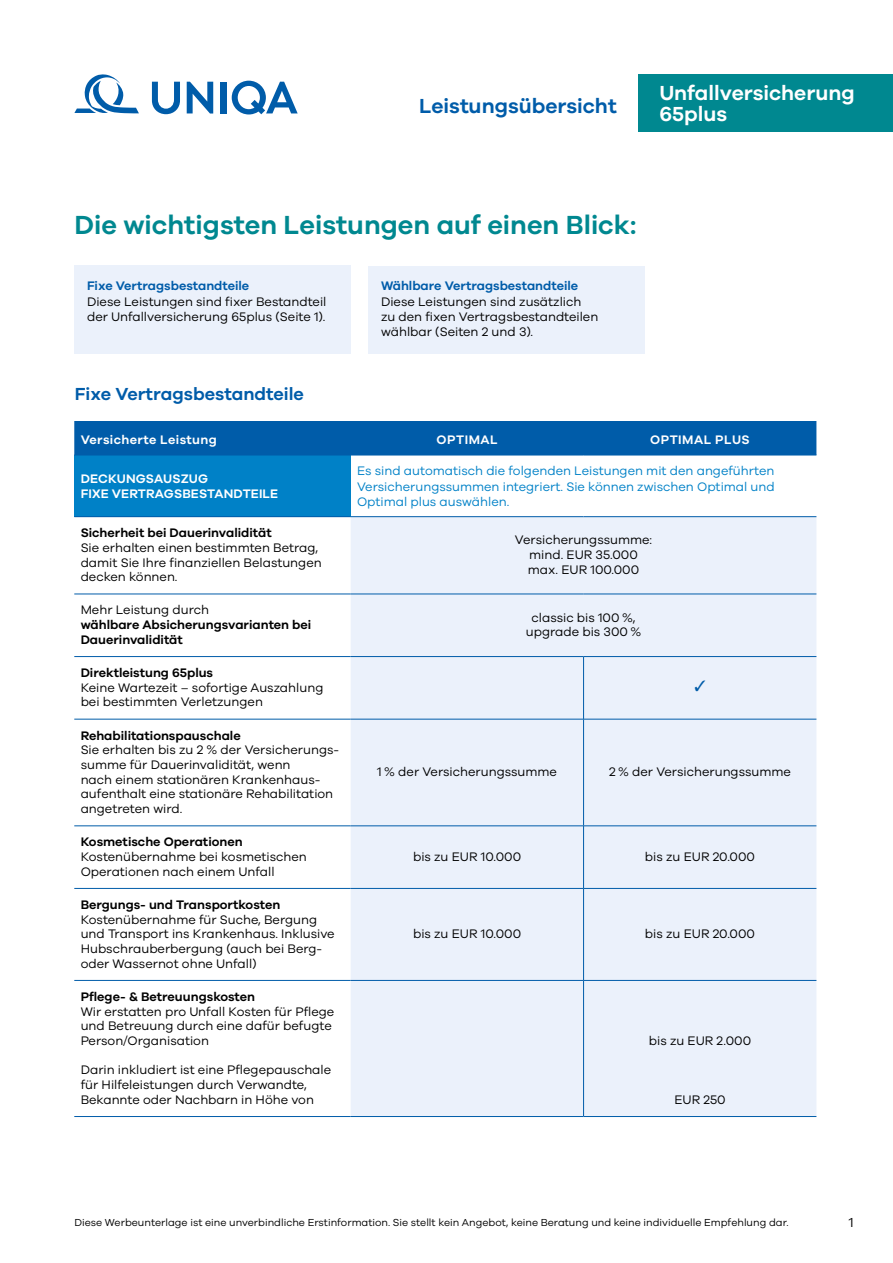
<style>
.page{position:relative;width:893px;height:1263px;background:#fff}
.page>*{position:absolute;margin:0;border:0;box-sizing:border-box;transform-origin:0 0}
.t1{font:600 27px "UNIQA Galano";color:#008890}
.t2{font:600 21px/21px "UNIQA Galano";color:#fff}
.t3{font:600 21px "UNIQA Galano";color:#005ca9}
.Hauptüberschrift_bla{font:600 18px "UNIQA Galano";color:#005ca9}
.t4{font:13.5px "UNIQA Galano";color:#000}
.Überschrift_Rang_2{font:12.75px/14.7px "UNIQA Galano";color:#000}
.Tabelle_body_Galano{font:12.75px/14.7px "UNIQA Galano";color:#000;text-align:center}
.Überschrift_Rang_2-2{font:600 12.75px/14.7px "UNIQA Galano";color:#000}
.Tabelle_body_Galano-2{font:12.75px/15.3px "UNIQA Galano";color:#0081c7;text-align:justify}
.Tabelle_body_Galano-3{font:600 12.75px "UNIQA Galano";color:#005ca9}
.Überschrift_Thema_w{font:600 12.75px "UNIQA Galano";letter-spacing:.01em;color:#fff}
.Tabelle_kopf_Galano{font:600 12.75px "UNIQA Galano";letter-spacing:.03em;color:#fff}
.t5{font:10.5px "UNIQA Galano";color:#000}
.s1{font-weight:400}
</style>
<div class="page">
<div style="left:638px;top:74px;width:255px;height:58px;background:#008890"></div>
<svg style="left:74px;top:74px;width:65px;height:39px"></svg>
<svg style="left:152px;top:82px;width:28px;height:32px"></svg>
<svg style="left:187px;top:82px;width:26px;height:32px"></svg>
<div style="left:220px;top:82px;width:6px;height:31px;background:#005ca9"></div>
<svg style="left:232px;top:81px;width:66px;height:33px"></svg>
<div style="left:74px;top:421px;width:742px;height:34px;background:#005ca9"></div>
<div style="left:74px;top:455px;width:277px;height:62px;background:#0081c7"></div>
<div style="left:351px;top:517px;width:465px;height:599px;background:#ebf1fb"></div>
<hr style="left:351px;top:719px;width:233px;height:1px;background:#005ca9">
<hr style="left:584px;top:719px;width:232px;height:1px;background:#005ca9">
<hr style="left:351px;top:825px;width:233px;height:1px;background:#005ca9">
<hr style="left:584px;top:825px;width:232px;height:1px;background:#005ca9">
<hr style="left:351px;top:888px;width:233px;height:1px;background:#005ca9">
<hr style="left:584px;top:888px;width:232px;height:1px;background:#005ca9">
<hr style="left:351px;top:980px;width:233px;height:1px;background:#005ca9">
<hr style="left:584px;top:980px;width:232px;height:1px;background:#005ca9">
<hr style="left:351px;top:455px;width:233px;height:1px;background:#005ca9">
<hr style="left:584px;top:455px;width:232px;height:1px;background:#005ca9">
<hr style="left:74px;top:1116px;width:277px;height:1px;background:#005ca9">
<hr style="left:351px;top:1116px;width:233px;height:1px;background:#005ca9">
<hr style="left:584px;top:1116px;width:232px;height:1px;background:#005ca9">
<hr style="left:351px;top:516px;width:233px;height:1px;background:#005ca9">
<hr style="left:584px;top:516px;width:232px;height:1px;background:#005ca9">
<hr style="left:351px;top:594px;width:233px;height:1px;background:#005ca9">
<hr style="left:584px;top:594px;width:232px;height:1px;background:#005ca9">
<hr style="left:351px;top:656px;width:233px;height:1px;background:#005ca9">
<hr style="left:584px;top:656px;width:232px;height:1px;background:#005ca9">
<hr style="left:74px;top:516px;width:277px;height:1px;background:#005ca9">
<hr style="left:74px;top:594px;width:277px;height:1px;background:#005ca9">
<hr style="left:74px;top:656px;width:277px;height:1px;background:#005ca9">
<hr style="left:74px;top:719px;width:277px;height:1px;background:#005ca9">
<hr style="left:74px;top:825px;width:277px;height:1px;background:#005ca9">
<hr style="left:74px;top:888px;width:277px;height:1px;background:#005ca9">
<hr style="left:74px;top:980px;width:277px;height:1px;background:#005ca9">
<hr style="left:74px;top:455px;width:277px;height:1px;background:#005ca9">
<hr style="left:583px;top:657px;width:1px;height:62px;background:#005ca9">
<hr style="left:583px;top:719px;width:1px;height:107px;background:#005ca9">
<hr style="left:583px;top:826px;width:1px;height:62px;background:#005ca9">
<hr style="left:583px;top:889px;width:1px;height:91px;background:#005ca9">
<hr style="left:583px;top:981px;width:1px;height:135px;background:#005ca9">
<div style="left:74px;top:266px;width:277px;height:88px;background:#ebf1fb"></div>
<div style="left:368px;top:266px;width:277px;height:87px;background:#ebf1fb"></div>
<svg style="left:695px;top:681px;width:10px;height:10px"></svg>
<h2 class="t3" style="left:419px;top:93px;width:199px">Leistungsübersicht</h2>
<h2 class="t2" style="left:659px;top:82px;width:197px">Unfallversicherung<br>65plus</h2>
<h1 class="t1" style="left:74px;top:209px;width:563px">Die wichtigsten Leistungen auf einen Blick:</h1>
<p class="Tabelle_body_Galano-3" style="left:87px;top:278px;width:164px">Fixe Vertragsbestandteile</p>
<p class="Tabelle_body_Galano" style="left:87px;top:293px;width:241px;line-height:15.3px;text-align:left">Diese Leistungen sind fixer Bestandteil der Unfallversicherung 65plus (Seite 1).</p>
<p class="Hauptüberschrift_bla" style="left:75px;top:382px;width:231px">Fixe Vertragsbestandteile</p>
<p class="Tabelle_body_Galano-3" style="left:381px;top:278px;width:199px">Wählbare Vertragsbestandteile</p>
<p class="Tabelle_body_Galano" style="left:381px;top:294px;width:202px">Diese Leistungen sind zusätzlich</p>
<p class="Tabelle_body_Galano" style="left:381px;top:309px;width:219px">zu den fixen Vertragsbestandteilen</p>
<p class="Tabelle_body_Galano" style="left:381px;top:324px;width:154px">wählbar (Seiten 2 und 3).</p>
<p class="Tabelle_kopf_Galano" style="left:81px;top:432px;width:138px">Versicherte Leistung</p>
<p class="Tabelle_kopf_Galano" style="left:437px;top:432px;width:63px">OPTIMAL</p>
<p class="Tabelle_kopf_Galano" style="left:650px;top:432px;width:101px">OPTIMAL PLUS</p>
<p class="Überschrift_Thema_w" style="left:81px;top:471px;width:129px">DECKUNGSAUSZUG</p>
<p class="Überschrift_Thema_w" style="left:81px;top:486px;width:199px">FIXE VERTRAGSBESTANDTEILE</p>
<p class="Tabelle_body_Galano-2" style="left:357px;top:463px;width:419px">Es sind automatisch die folgenden Leistungen mit den angeführten Versicherungssummen integriert. Sie können zwischen Optimal und Optimal plus auswählen.</p>
<p class="Überschrift_Rang_2-2" style="left:81px;top:525px;width:193px">Sicherheit bei Dauerinvalidität</p>
<p class="Überschrift_Rang_2" style="left:81px;top:540px;width:243px">Sie erhalten einen bestimmten Betrag, damit Sie Ihre finanziellen Belastungen decken können.</p>
<p class="Tabelle_body_Galano" style="left:515px;top:532px;width:139px">Versicherungssumme:</p>
<p class="Tabelle_body_Galano" style="left:529px;top:547px;width:110px">mind. EUR 35.000</p>
<p class="Tabelle_body_Galano" style="left:528px;top:562px;width:113px">max. EUR 100.000</p>
<p class="Überschrift_Rang_2-2" style="left:81px;top:602px;width:232px"><span class="s1">Mehr Leistung durch<br></span>wählbare Absicherungsvarianten bei<br>Dauerinvalidität</p>
<p class="Tabelle_body_Galano" style="left:526px;top:610px;width:117px">classic bis 100 %, upgrade bis 300 %</p>
<p class="Überschrift_Rang_2-2" style="left:81px;top:665px;width:134px">Direktleistung 65plus</p>
<p class="Überschrift_Rang_2" style="left:81px;top:680px;width:244px">Keine Wartezeit – sofortige Auszahlung bei bestimmten Verletzungen</p>
<p class="Überschrift_Rang_2-2" style="left:81px;top:727px;width:162px">Rehabilitationspauschale</p>
<p class="Überschrift_Rang_2" style="left:81px;top:742px;width:260px">Sie erhalten bis zu 2 % der Versicherungs&shy;summe für Dauerinvalidität, wenn<br>nach einem stationären Krankenhaus&shy;aufenthalt eine stationäre Rehabilitation angetreten wird.</p>
<p class="Tabelle_body_Galano" style="left:377px;top:764px;width:181px">1 % der Versicherungssumme</p>
<p class="Tabelle_body_Galano" style="left:609px;top:764px;width:183px">2 % der Versicherungssumme</p>
<p class="Überschrift_Rang_2-2" style="left:81px;top:834px;width:164px">Kosmetische Operationen</p>
<p class="Überschrift_Rang_2" style="left:81px;top:849px;width:228px">Kostenübernahme bei kosmetischen<br>Operationen nach einem Unfall</p>
<p class="Tabelle_body_Galano" style="left:413px;top:849px;width:110px">bis zu EUR 10.000</p>
<p class="Tabelle_body_Galano" style="left:645px;top:849px;width:112px">bis zu EUR 20.000</p>
<p class="Überschrift_Rang_2-2" style="left:81px;top:897px;width:201px">Bergungs- und Transportkosten</p>
<p class="Überschrift_Rang_2" style="left:81px;top:912px;width:256px">Kostenübernahme für Suche, Bergung und Transport ins Krankenhaus. Inklusive Hubschrauberbergung (auch bei Berg&shy;oder Wassernot ohne Unfall)</p>
<p class="Tabelle_body_Galano" style="left:413px;top:926px;width:110px">bis zu EUR 10.000</p>
<p class="Tabelle_body_Galano" style="left:645px;top:926px;width:112px">bis zu EUR 20.000</p>
<p class="Überschrift_Rang_2-2" style="left:81px;top:989px;width:176px">Pflege- &amp; Betreuungskosten</p>
<p class="Überschrift_Rang_2" style="left:81px;top:1003px;width:255px">Wir erstatten pro Unfall Kosten für Pflege und Betreuung durch eine dafür befugte<br>Person/Organisation</p>
<p class="Überschrift_Rang_2" style="left:81px;top:1062px;width:252px">Darin inkludiert ist eine Pflegepauschale für Hilfeleistungen durch Verwandte,<br>Bekannte oder Nachbarn in Höhe von</p>
<p class="Tabelle_body_Galano" style="left:649px;top:1033px;width:104px">bis zu EUR 2.000</p>
<p class="Tabelle_body_Galano" style="left:674px;top:1092px;width:53px">EUR 250</p>
<p class="t5" style="left:74px;top:1216px;width:716px">Diese Werbeunterlage ist eine unverbindliche Erstinformation. Sie stellt kein Angebot, keine Beratung und keine individuelle Empfehlung dar.</p>
<p class="t4" style="left:849px;top:1214px;width:6px">1</p>
</div>
